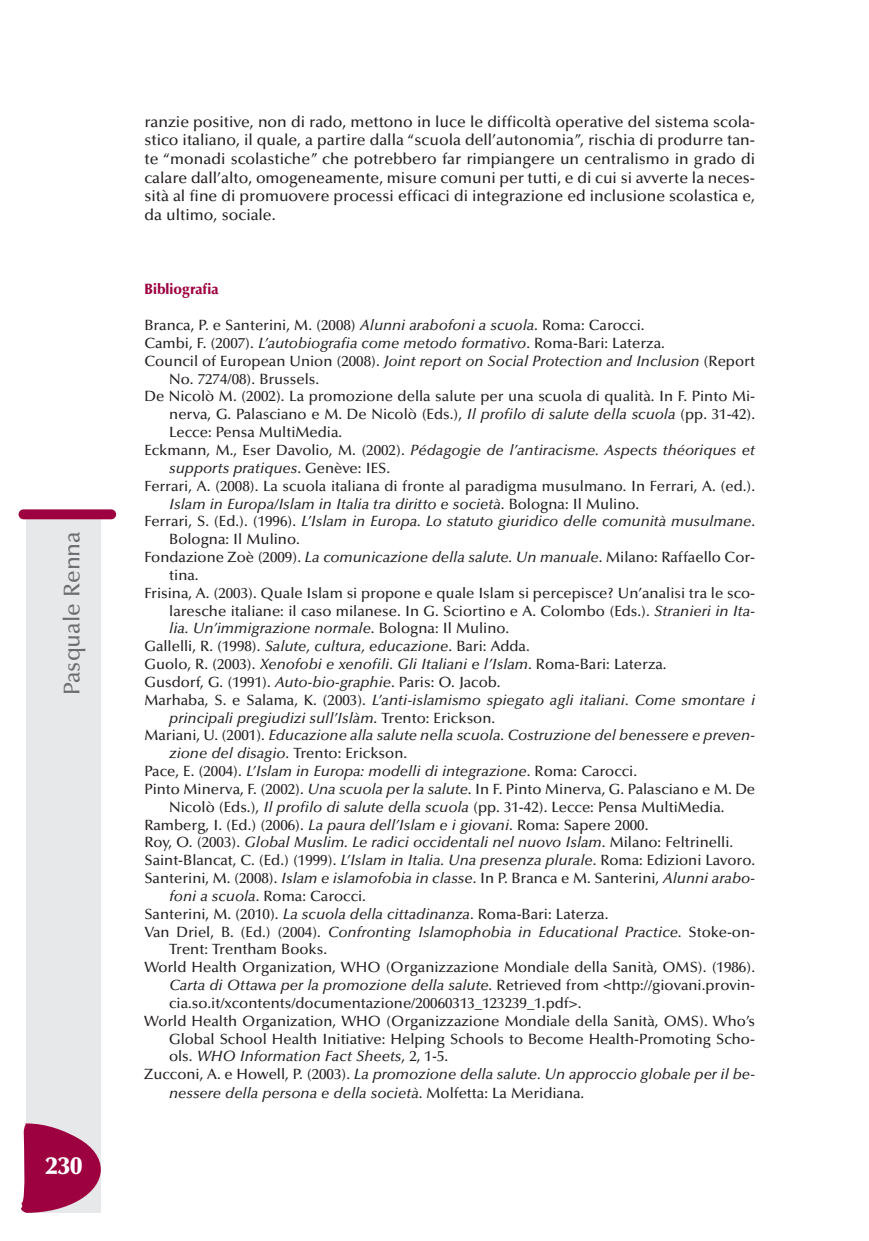
<style>
.page{position:relative;width:869px;height:1241px;background:#fff}
.page>*{position:absolute;margin:0;border:0;box-sizing:border-box;transform-origin:0 0}
.t1{font:900 24.5px "Optima";color:#fff}
.t2{font:500 22.75px "Optima";color:#6c6d70}
.t3{font:500 15.75px/18.7px "Optima";color:#231f20;text-align:justify}
.t4{font:500 14.88px "Optima";color:#231f20}
.t5{font:italic 500 14.88px "Optima";color:#231f20}
.t6{font:900 14.88px "Optima";color:#9d0140;scale:.95 1}
.s1{font-style:italic}
.s2{font-style:normal}
</style>
<div class="page">
<div style="left:27px;top:517px;width:74px;height:695px;background:#e7e8e9"></div>
<div style="left:19px;top:509px;width:97px;height:10px;background:#9d0140;border-radius:5px"></div>
<svg style="left:21px;top:1122px;width:80px;height:90px"></svg>
<h2 class="t2" style="left:63px;top:694px;width:165px;rotate:-90deg">Pasquale Renna</h2>
<h1 class="t1" style="left:45px;top:1155px;width:38px">230</h1>
<p class="t3" style="left:144px;top:113px;width:612px">ranzie positive, non di rado, mettono in luce le difficoltà operative del sistema scola&shy;stico italiano, il quale, a partire dalla “scuola dell’autonomia”, rischia di produrre tan&shy;te “monadi scolastiche” che potrebbero far rimpiangere un centralismo in grado di calare dall’alto, omogeneamente, misure comuni per tutti, e di cui si avverte la neces&shy;sità al fine di promuovere processi efficaci di integrazione ed inclusione scolastica e, da ultimo, sociale.</p>
<p class="t6" style="left:144px;top:283px;width:79px">Bibliografia</p>
<p class="t4" style="left:144px;top:319px;width:501px">Branca, P. e Santerini, M. (2008) <span class="s1">Alunni arabofoni a scuola</span>. Roma: Carocci.</p>
<p class="t4" style="left:144px;top:337px;width:521px">Cambi, F. (2007). <span class="s1">L’autobiografia come metodo formativo</span>. Roma-Bari: Laterza.</p>
<p class="t5" style="left:144px;top:355px;width:612px"><span class="s2">Council of European Union (2008).</span> Joint report on Social Protection and Inclusion <span class="s2">(Report</span></p>
<p class="t4" style="left:169px;top:373px;width:151px">No. 7274/08). Brussels.</p>
<p class="t4" style="left:144px;top:390px;width:612px">De Nicolò M. (2002). La promozione della salute per una scuola di qualità. In F. Pinto Mi-</p>
<p class="t4" style="left:169px;top:408px;width:587px">nerva, G. Palasciano e M. De Nicolò (Eds.), <span class="s1">Il profilo di salute della scuola</span> (pp. 31-42).</p>
<p class="t4" style="left:169px;top:426px;width:174px">Lecce: Pensa MultiMedia.</p>
<p class="t5" style="left:144px;top:444px;width:612px"><span class="s2">Eckmann, M., Eser Davolio, M. (2002).</span> Pédagogie de l’antiracisme. Aspects théoriques et</p>
<p class="t5" style="left:169px;top:462px;width:222px">supports pratiques<span class="s2">. Genève: IES.</span></p>
<p class="t4" style="left:144px;top:480px;width:612px">Ferrari, A. (2008). La scuola italiana di fronte al paradigma musulmano<span class="s1">.</span> In Ferrari, A. (ed.).</p>
<p class="t5" style="left:169px;top:497px;width:471px">Islam in Europa/Islam in Italia tra diritto e società<span class="s2">. Bologna: Il Mulino.</span></p>
<p class="t5" style="left:144px;top:515px;width:612px"><span class="s2">Ferrari, S. (Ed.). (1996).</span> L’Islam in Europa. Lo statuto giuridico delle comunità musulmane<span class="s2">.</span></p>
<p class="t4" style="left:169px;top:533px;width:132px">Bologna: Il Mulino.</p>
<p class="t4" style="left:144px;top:551px;width:612px">Fondazione Zoè (2009). <span class="s1">La comunicazione della salute. Un manuale</span>. Milano: Raffaello Cor-</p>
<p class="t4" style="left:169px;top:569px;width:31px">tina.</p>
<p class="t4" style="left:144px;top:586px;width:612px">Frisina, A. (2003). Quale Islam si propone e quale Islam si percepisce? Un’analisi tra le sco-</p>
<p class="t4" style="left:169px;top:604px;width:587px">laresche italiane: il caso milanese. In G. Sciortino e A. Colombo (Eds.). <span class="s1">Stranieri in Ita-</span></p>
<p class="t5" style="left:169px;top:622px;width:341px">lia. Un’immigrazione normale<span class="s2">. Bologna: Il Mulino.</span></p>
<p class="t4" style="left:144px;top:640px;width:386px">Gallelli, R. (1998). <span class="s1">Salute, cultura, educazione</span>. Bari: Adda.</p>
<p class="t5" style="left:144px;top:658px;width:523px"><span class="s2">Guolo, R. (2003).</span> Xenofobi e xenofili. Gli Italiani e l’Islam<span class="s2">. Roma-Bari: Laterza.</span></p>
<p class="t4" style="left:144px;top:676px;width:357px">Gusdorf, G. (1991). <span class="s1">Auto-bio-graphie</span>. Paris: O. Jacob.</p>
<p class="t5" style="left:144px;top:693px;width:612px"><span class="s2">Marhaba, S. e Salama, K. (2003).</span> L’anti-islamismo spiegato agli italiani. Come smontare i</p>
<p class="t5" style="left:169px;top:711px;width:327px">principali pregiudizi sull’Islàm<span class="s2">. Trento: Erickson.</span></p>
<p class="t5" style="left:144px;top:729px;width:612px"><span class="s2">Mariani, U. (2001).</span> Educazione alla salute nella scuola. Costruzione del benessere e preven-</p>
<p class="t4" style="left:169px;top:747px;width:239px"><span class="s1">zione del disagio</span>. Trento: Erickson.</p>
<p class="t5" style="left:144px;top:765px;width:494px"><span class="s2">Pace, E. (2004).</span> L’Islam in Europa: modelli di integrazione<span class="s2">. Roma: Carocci.</span></p>
<p class="t4" style="left:144px;top:783px;width:612px">Pinto Minerva, F. (2002). <span class="s1">Una scuola per la salute</span>. In F. Pinto Minerva, G. Palasciano e M. De</p>
<p class="t4" style="left:169px;top:800px;width:556px">Nicolò (Eds.), <span class="s1">Il profilo di salute della scuola</span> (pp. 31-42). Lecce: Pensa MultiMedia.</p>
<p class="t4" style="left:144px;top:818px;width:505px">Ramberg, I. (Ed.) (2006). <span class="s1">La paura dell’Islam e i giovani</span>. Roma: Sapere 2000.</p>
<p class="t5" style="left:144px;top:836px;width:590px"><span class="s2">Roy, O. (2003).</span> Global Muslim. Le radici occidentali nel nuovo Islam<span class="s2">. Milano: Feltrinelli.</span></p>
<p class="t4" style="left:144px;top:854px;width:612px">Saint-Blancat, C. (Ed.) (1999). <span class="s1">L’Islam in Italia. Una presenza plurale</span>. Roma: Edizioni Lavoro.</p>
<p class="t4" style="left:144px;top:872px;width:612px">Santerini, M. (2008). <span class="s1">Islam e islamofobia in classe</span>. In P. Branca e M. Santerini, <span class="s1">Alunni arabo-</span></p>
<p class="t4" style="left:169px;top:889px;width:198px"><span class="s1">foni a scuola</span>. Roma: Carocci.</p>
<p class="t4" style="left:144px;top:907px;width:465px">Santerini, M. (2010). <span class="s1">La scuola della cittadinanza</span>. Roma-Bari: Laterza.</p>
<p class="t5" style="left:144px;top:925px;width:612px"><span class="s2">Van Driel, B. (Ed.) (2004).</span> Confronting Islamophobia in Educational Practice<span class="s2">. Stoke-on-</span></p>
<p class="t4" style="left:169px;top:943px;width:159px">Trent: Trentham Books.</p>
<p class="t4" style="left:144px;top:961px;width:612px">World Health Organization, WHO (Organizzazione Mondiale della Sanità, OMS). (1986).</p>
<p class="t5" style="left:169px;top:979px;width:587px">Carta di Ottawa per la promozione della salute<span class="s2">. Retrieved from &lt;http://giovani.provin-</span></p>
<p class="t4" style="left:169px;top:996px;width:413px">cia.so.it/xcontents/documentazione/20060313_123239_1.pdf&gt;.</p>
<p class="t4" style="left:144px;top:1014px;width:612px">World Health Organization, WHO (Organizzazione Mondiale della Sanità, OMS). Who’s</p>
<p class="t4" style="left:169px;top:1032px;width:587px">Global School Health Initiative: Helping Schools to Become Health-Promoting Scho-</p>
<p class="t5" style="left:169px;top:1050px;width:280px"><span class="s2">ols.</span> WHO Information Fact Sheets<span class="s2">, 2, 1-5.</span></p>
<p class="t5" style="left:144px;top:1068px;width:612px"><span class="s2">Zucconi, A. e Howell, P. (2003).</span> La promozione della salute. Un approccio globale per il be-</p>
<p class="t5" style="left:169px;top:1086px;width:416px">nessere della persona e della società<span class="s2">. Molfetta: La Meridiana.</span></p>
</div>
